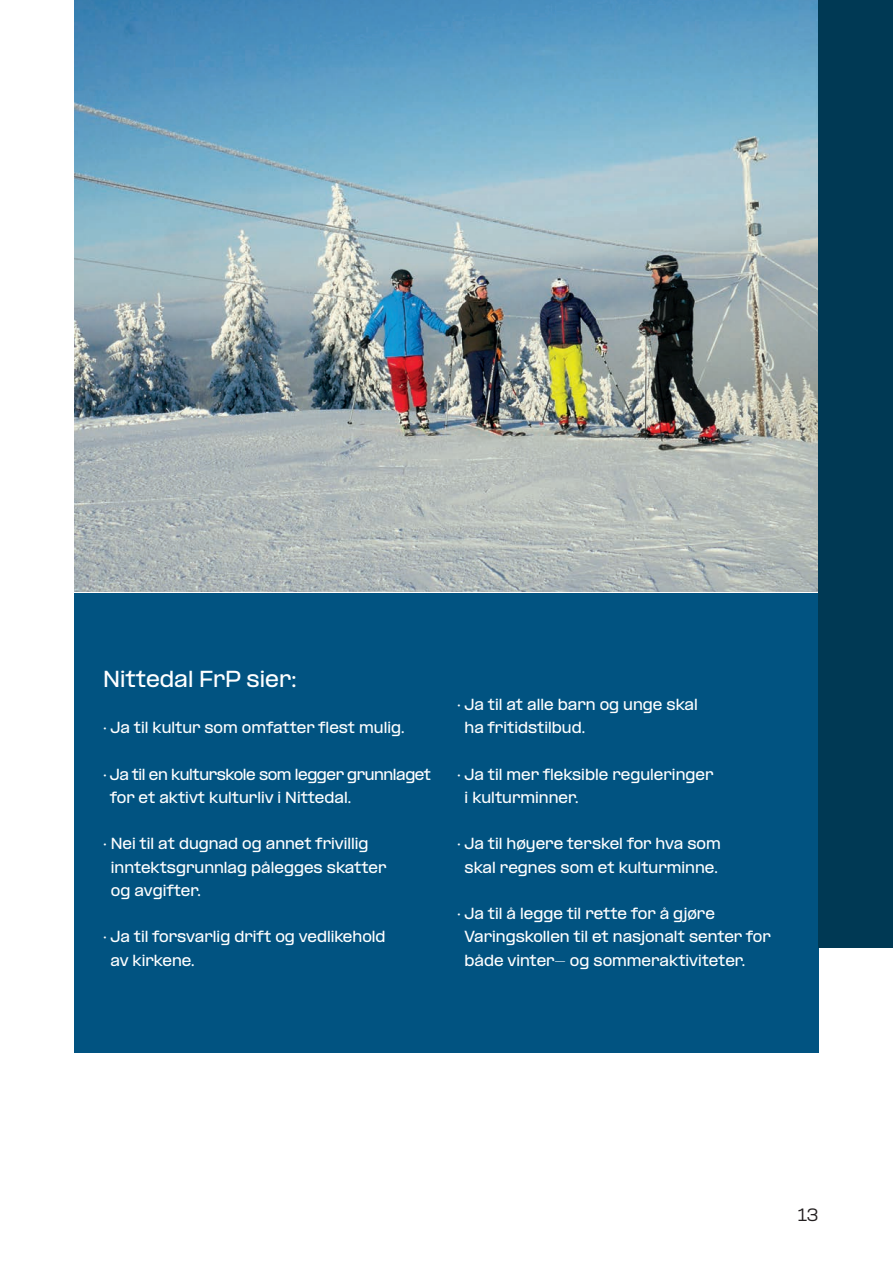
<style>
.page{position:relative;width:893px;height:1263px;background:#fff}
.page>*{position:absolute;margin:0;border:0;box-sizing:border-box;transform-origin:0 0}
.t1{font:600 semi-expanded 19.5px "PP Formula";color:#fff}
.t2{font:semi-expanded 15px "PP Formula";color:#231f20}
.t3{font:600 semi-expanded 13.5px/23.2px "PP Formula";color:#fff}
.t4{font:600 semi-expanded 13.5px/23.2px "PP Formula";letter-spacing:-.03em;color:#fff}
</style>
<div class="page">
<img style="left:74px;top:0;width:744px;height:591px">
<div style="left:74px;top:593px;width:745px;height:459px;background:#015381"></div>
<div style="left:819px;top:0;width:74px;height:947px;background:#003954"></div>
<h1 class="t1" style="left:103px;top:666px;width:195px">Nittedal FrP sier:</h1>
<p class="t3" style="left:103px;top:716px;width:303px">· Ja til kultur som omfatter flest mulig.</p>
<p class="t4" style="left:110px;top:762px;width:323px;text-indent:-7px">· Ja til en kulturskole som legger grunnlaget for et aktivt kulturliv i Nittedal.</p>
<p class="t3" style="left:111px;top:832px;width:277px;text-indent:-8px">· Nei til at dugnad og annet frivillig inntektsgrunnlag pålegges skatter og avgifter.</p>
<p class="t3" style="left:111px;top:925px;width:277px;text-indent:-7px">· Ja til forsvarlig drift og vedlikehold av kirkene.</p>
<p class="t3" style="left:465px;top:693px;width:235px;text-indent:-7px">· Ja til at alle barn og unge skal ha fritidstilbud.</p>
<p class="t3" style="left:465px;top:762px;width:250px;text-indent:-7px">· Ja til mer fleksible reguleringer i kulturminner.</p>
<p class="t3" style="left:457px;top:832px;width:265px;text-align:center">· Ja til høyere terskel for hva som skal regnes som et kulturminne.</p>
<p class="t3" style="left:465px;top:902px;width:308px;text-indent:-7px">· Ja til å legge til rette for å gjøre<br>Varingskollen til et nasjonalt senter for både vinter- og sommeraktiviteter.</p>
<p class="t2" style="left:798px;top:1206px;width:22px">13</p>
</div>
